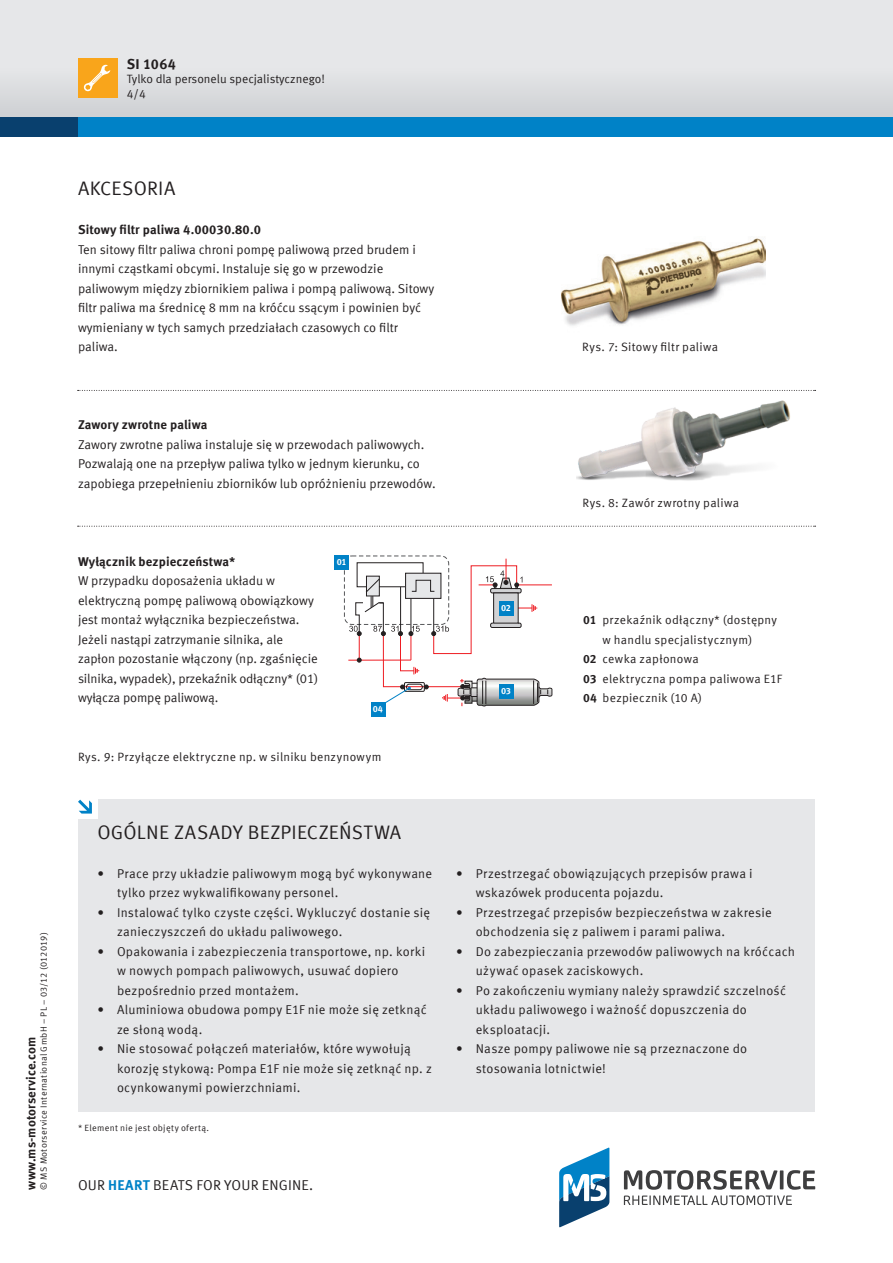
<style>
.page{position:relative;width:893px;height:1263px;background:#fff}
.page>*{position:absolute;margin:0;border:0;box-sizing:border-box;transform-origin:0 0}
.t1{font:19.5px "Meta Offc Pro Norm";letter-spacing:.01em;color:#231f20}
.t2{font:14.25px "Meta Offc Pro Norm";letter-spacing:.01em;color:#231f20}
.t3{font:700 14.25px "Meta Offc Pro";letter-spacing:.02em;color:#231f20}
.t4{font:12.75px/19.5px "Meta Offc Pro Norm";letter-spacing:.015em;color:#231f20}
.t5{font:12.75px/19.5px "Meta Offc Pro Norm";letter-spacing:-.005em;color:#231f20}
.t6{font:700 12.75px "Meta Offc Pro";letter-spacing:.01em;color:#231f20}
.t7{font:12px "Meta Offc Pro Norm";letter-spacing:.02em;color:#231f20}
.t8{font:12px "Meta Offc Pro Norm";color:#231f20}
.t9{font:9px "Meta Offc Pro Norm";letter-spacing:.03em;color:#231f20}
.t10{font:700 9px "Meta Offc Pro";letter-spacing:-.025em;color:#fff}
.s1{font-family:"Meta Offc Pro";font-weight:700}
.s2{font-family:"Meta Offc Pro";font-weight:700;color:#0082c7}
</style>
<div class="page">
<svg style="left:559px;top:1147px;width:50px;height:80px"></svg>
<svg style="left:624px;top:1170px;width:191px;height:35px"></svg>
<div style="left:0;top:0;width:893px;height:127px;background:#e6e7e9"></div>
<div style="left:0;top:68px;width:893px;height:49px;background:#dadbde"></div>
<div style="left:0;top:117px;width:893px;height:19px;background:#09406e"></div>
<div style="left:78px;top:117px;width:815px;height:19px;background:#0082c7"></div>
<div style="left:78px;top:58px;width:39px;height:39px;background:#f9a51b"></div>
<svg style="left:83px;top:64px;width:27px;height:28px"></svg>
<img style="left:562px;top:238px;width:203px;height:88px">
<img style="left:576px;top:400px;width:215px;height:81px">
<div style="left:78px;top:800px;width:737px;height:312px;background:#e6e7e9"></div>
<div style="left:78px;top:799px;width:19px;height:20px;background:#fff"></div>
<svg style="left:78px;top:800px;width:14px;height:13px"></svg>
<svg style="left:78px;top:526px;width:738px;height:1px"></svg>
<svg style="left:78px;top:390px;width:738px;height:1px"></svg>
<hr style="left:348px;top:660px;width:63px;height:1px;background:#ee1d23">
<div style="left:344px;top:555px;width:105px;height:70px;border:1px dashed #57585a;border-radius:8px"></div>
<svg style="left:349px;top:559px;width:204px;height:150px"></svg>
<div style="left:334px;top:555px;width:15px;height:15px;background:#0082c7"></div>
<div style="left:499px;top:601px;width:14px;height:14px;background:#0082c7"></div>
<div style="left:499px;top:684px;width:14px;height:15px;background:#0082c7"></div>
<div style="left:371px;top:702px;width:14px;height:15px;background:#0082c7"></div>
<p class="t3" style="left:127px;top:53px;width:51px">SI 1064</p>
<p class="t7" style="left:127px;top:84px;width:21px">4/4</p>
<p class="t8" style="left:127px;top:70px;width:200px">Tylko dla personelu specjalistycznego!</p>
<p class="t9" style="left:37px;top:1189px;width:259px;rotate:-90deg">© MS Motorservice International GmbH – PL – 03/12 (012019)</p>
<p class="t6" style="left:21px;top:1189px;width:154px;rotate:-90deg">www.ms-motorservice.com</p>
<h1 class="t1" style="left:78px;top:174px;width:99px">AKCESORIA</h1>
<p class="t6" style="left:78px;top:220px;width:185px">Sitowy filtr paliwa 4.00030.80.0</p>
<p class="t4" style="left:78px;top:239px;width:358px">Ten sitowy filtr paliwa chroni pompę paliwową przed brudem i innymi cząstkami obcymi. Instaluje się go w przewodzie paliwowym między zbiornikiem paliwa i pompą paliwową. Sitowy filtr paliwa ma średnicę 8 mm na króćcu ssącym i powinien być wymieniany w tych samych przedziałach czasowych co filtr paliwa.</p>
<p class="t7" style="left:582px;top:338px;width:137px">Rys. 7: Sitowy filtr paliwa</p>
<p class="t6" style="left:78px;top:415px;width:131px">Zawory zwrotne paliwa</p>
<p class="t4" style="left:78px;top:434px;width:359px">Zawory zwrotne paliwa instaluje się w przewodach paliwowych.<br>Pozwalają one na przepływ paliwa tylko w jednym kierunku, co zapobiega przepełnieniu zbiorników lub opróżnieniu przewodów.</p>
<p class="t6" style="left:78px;top:551px;width:159px">Wyłącznik bezpieczeństwa*</p>
<p class="t5" style="left:78px;top:570px;width:242px">W przypadku doposażenia układu w elektryczną pompę paliwową obowiązkowy jest montaż wyłącznika bezpieczeństwa.<br>Jeżeli nastąpi zatrzymanie silnika, ale zapłon pozostanie włączony (np. zgaśnięcie silnika, wypadek), przekaźnik odłączny* (01) wyłącza pompę paliwową.</p>
<p class="t10" style="left:337px;top:555px;width:12px">01</p>
<p class="t10" style="left:373px;top:702px;width:12px">04</p>
<p class="t7" style="left:78px;top:747px;width:305px">Rys. 9: Przyłącze elektryczne np. w silniku benzynowym</p>
<p class="t10" style="left:501px;top:600px;width:12px">02</p>
<p class="t10" style="left:501px;top:684px;width:12px">03</p>
<p class="t7" style="left:582px;top:494px;width:158px">Rys. 8: Zawór zwrotny paliwa</p>
<p class="t7" style="left:583px;top:611px;width:196px"><span class="s1">01</span> przekaźnik odłączny* (dostępny</p>
<p class="t7" style="left:602px;top:630px;width:151px">w handlu specjalistycznym)</p>
<p class="t7" style="left:583px;top:650px;width:117px"><span class="s1">02</span> cewka zapłonowa</p>
<p class="t7" style="left:583px;top:669px;width:201px"><span class="s1">03</span> elektryczna pompa paliwowa E1F</p>
<p class="t7" style="left:583px;top:689px;width:121px"><span class="s1">04</span> bezpiecznik (10 A)</p>
<h1 class="t1" style="left:97px;top:817px;width:305px">OGÓLNE ZASADY BEZPIECZEŃSTWA</h1>
<p class="t4" style="left:117px;top:863px;width:317px;text-indent:-19px">• Prace przy układzie paliwowym mogą być wykonywane tylko przez wykwalifikowany personel.</p>
<p class="t4" style="left:117px;top:902px;width:315px;text-indent:-19px">• Instalować tylko czyste części. Wykluczyć dostanie się zanieczyszczeń do układu paliwowego.</p>
<p class="t4" style="left:117px;top:940px;width:310px;text-indent:-19px">• Opakowania i zabezpieczenia transportowe, np. korki w nowych pompach paliwowych, usuwać dopiero bezpośrednio przed montażem.</p>
<p class="t4" style="left:117px;top:999px;width:311px;text-indent:-19px">• Aluminiowa obudowa pompy E1F nie może się zetknąć ze słoną wodą.</p>
<p class="t4" style="left:117px;top:1038px;width:316px;text-indent:-19px">• Nie stosować połączeń materiałów, które wywołują korozję stykową: Pompa E1F nie może się zetknąć np. z ocynkowanymi powierzchniami.</p>
<p class="t9" style="left:78px;top:1121px;width:133px">* Element nie jest objęty ofertą.</p>
<p class="t2" style="left:78px;top:1174px;width:237px">OUR <span class="s2">HEART</span> BEATS FOR YOUR ENGINE.</p>
<p class="t4" style="left:476px;top:863px;width:278px;text-indent:-19px">• Przestrzegać obowiązujących przepisów prawa i wskazówek producenta pojazdu.</p>
<p class="t4" style="left:476px;top:902px;width:297px;text-indent:-19px">• Przestrzegać przepisów bezpieczeństwa w zakresie obchodzenia się z paliwem i parami paliwa.</p>
<p class="t4" style="left:476px;top:940px;width:321px;text-indent:-19px">• Do zabezpieczania przewodów paliwowych na króćcach używać opasek zaciskowych.</p>
<p class="t4" style="left:476px;top:979px;width:312px;text-indent:-19px">• Po zakończeniu wymiany należy sprawdzić szczelność układu paliwowego i ważność dopuszczenia do eksploatacji.</p>
<p class="t4" style="left:476px;top:1038px;width:273px;text-indent:-19px">• Nasze pompy paliwowe nie są przeznaczone do stosowania lotnictwie!</p>
</div>
